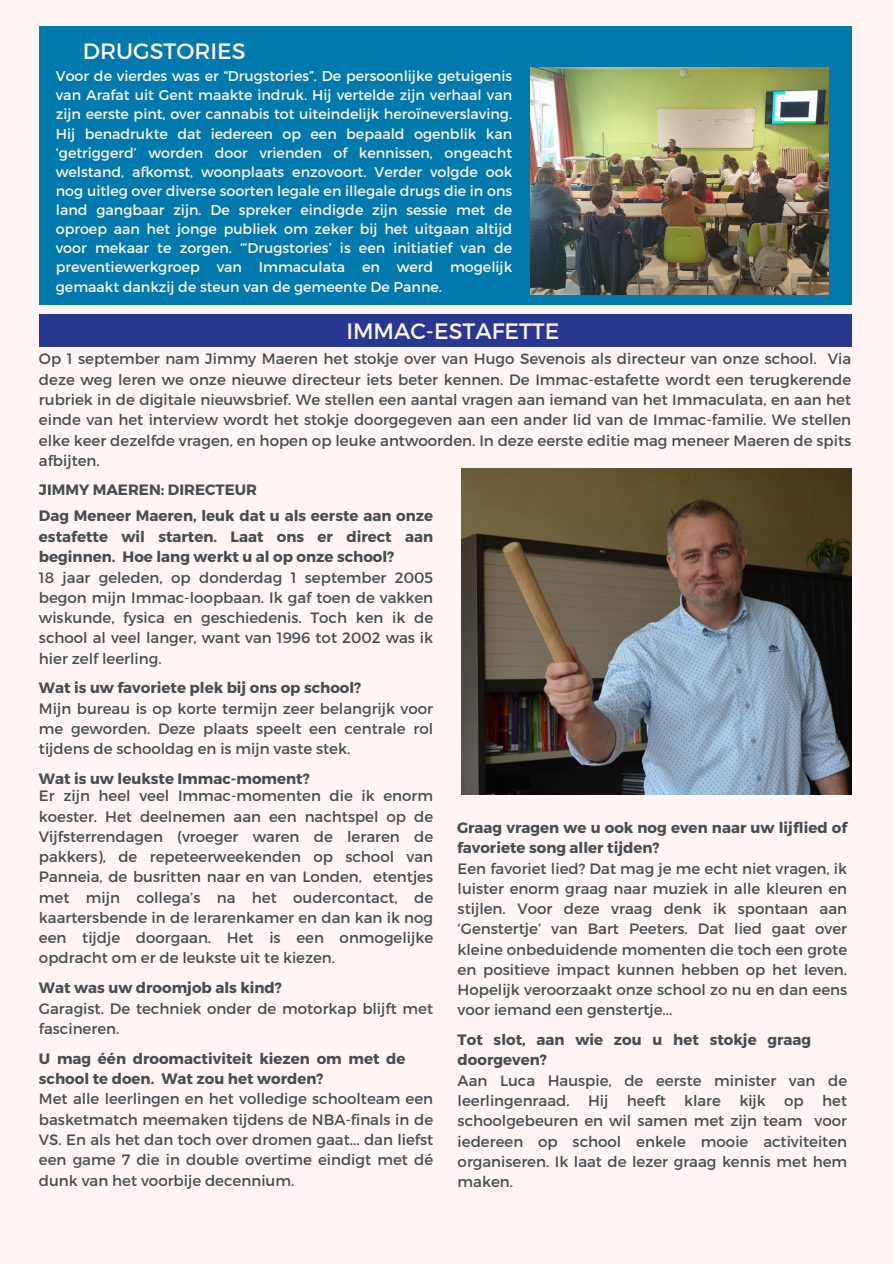
<style>
.page{position:relative;width:894px;height:1264px;background:#fff}
.page>*{position:absolute;margin:0;border:0;box-sizing:border-box;transform-origin:0 0}
.t1{font:22.2px "Montserrat";color:#fff5f5}
.t2{font:15px/20.2px "Montserrat";color:#464d50;text-align:justify}
.t3{font:700 15px/20.2px "Montserrat";color:#464d50}
.t4{font:14.25px/19.2px "Montserrat";color:#fff5f5;text-align:justify}
</style>
<div class="page">
<div style="left:0;top:0;width:893px;height:1263px;background:#fff5f5"></div>
<div style="left:39px;top:27px;width:812px;height:278px;background:#0079ad"></div>
<img style="left:530px;top:68px;width:298px;height:226px">
<div style="left:39px;top:314px;width:812px;height:32px;background:#283890"></div>
<img style="left:461px;top:469px;width:390px;height:325px">
<p class="t1" style="left:83px;top:37px;width:164px">DRUGSTORIES</p>
<p class="t4" style="left:56px;top:66px;width:457px">Voor de vierdes was er “Drugstories”. De persoonlijke getuigenis van Arafat uit Gent maakte indruk. Hij vertelde zijn verhaal van zijn eerste pint, over cannabis tot uiteindelijk heroïneverslaving.<br>Hij benadrukte dat iedereen op een bepaald ogenblik kan ‘getriggerd’ worden door vrienden of kennissen, ongeacht welstand, afkomst, woonplaats enzovoort. Verder volgde ook nog uitleg over diverse soorten legale en illegale drugs die in ons land gangbaar zijn. De spreker eindigde zijn sessie met de oproep aan het jonge publiek om zeker bij het uitgaan altijd voor mekaar te zorgen. “‘Drugstories’ is een initiatief van de preventiewerkgroep van Immaculata en werd mogelijk gemaakt dankzij de steun van de gemeente De Panne.</p>
<p class="t1" style="left:346px;top:316px;width:214px">IMMAC-ESTAFETTE</p>
<p class="t2" style="left:39px;top:348px;width:813px">Op 1 september nam Jimmy Maeren het stokje over van Hugo Sevenois als directeur van onze school. Via deze weg leren we onze nieuwe directeur iets beter kennen. De Immac-estafette wordt een terugkerende rubriek in de digitale nieuwsbrief. We stellen een aantal vragen aan iemand van het Immaculata, en aan het einde van het interview wordt het stokje doorgegeven aan een ander lid van de Immac-familie. We stellen elke keer dezelfde vragen, en hopen op leuke antwoorden. In deze eerste editie mag meneer Maeren de spits afbijten.</p>
<p class="t3" style="left:39px;top:479px;width:219px">JIMMY MAEREN: DIRECTEUR</p>
<p class="t3" style="left:39px;top:505px;width:395px;text-align:justify">Dag Meneer Maeren, leuk dat u als eerste aan onze estafette wil starten. Laat ons er direct aan beginnen. Hoe lang werkt u al op onze school?</p>
<p class="t2" style="left:39px;top:566px;width:395px">18 jaar geleden, op donderdag 1 september 2005 begon mijn Immac-loopbaan. Ik gaf toen de vakken wiskunde, fysica en geschiedenis. Toch ken ik de school al veel langer, want van 1996 tot 2002 was ik hier zelf leerling.</p>
<p class="t2" style="left:39px;top:697px;width:395px">Mijn bureau is op korte termijn zeer belangrijk voor me geworden. Deze plaats speelt een centrale rol tijdens de schooldag en is mijn vaste stek.</p>
<p class="t2" style="left:39px;top:785px;width:395px">Er zijn heel veel Immac-momenten die ik enorm koester. Het deelnemen aan een nachtspel op de Vijfsterrendagen (vroeger waren de leraren de pakkers), de repeteerweekenden op school van Panneia, de busritten naar en van Londen, etentjes met mijn collega’s na het oudercontact, de kaartersbende in de lerarenkamer en dan kan ik nog een tijdje doorgaan. Het is een onmogelijke opdracht om er de leukste uit te kiezen.</p>
<p class="t2" style="left:39px;top:997px;width:395px">Garagist. De techniek onder de motorkap blijft met fascineren.</p>
<p class="t3" style="left:39px;top:677px;width:324px">Wat is uw favoriete plek bij ons op school?</p>
<p class="t3" style="left:39px;top:767px;width:272px">Wat is uw leukste Immac-moment?</p>
<p class="t3" style="left:39px;top:976px;width:244px">Wat was uw droomjob als kind?</p>
<p class="t3" style="left:39px;top:1047px;width:368px">U mag één droomactiviteit kiezen om met de school te doen. Wat zou het worden?</p>
<p class="t2" style="left:39px;top:1088px;width:395px">Met alle leerlingen en het volledige schoolteam een basketmatch meemaken tijdens de NBA-finals in de VS. En als het dan toch over dromen gaat... dan liefst een game 7 die in double overtime eindigt met dé dunk van het voorbije decennium.</p>
<p class="t3" style="left:457px;top:816px;width:391px">Graag vragen we u ook nog even naar uw lijflied of favoriete song aller tijden?</p>
<p class="t2" style="left:457px;top:857px;width:391px">Een favoriet lied? Dat mag je me echt niet vragen, ik luister enorm graag naar muziek in alle kleuren en stijlen. Voor deze vraag denk ik spontaan aan ‘Genstertje’ van Bart Peeters. Dat lied gaat over kleine onbeduidende momenten die toch een grote en positieve impact kunnen hebben op het leven.<br>Hopelijk veroorzaakt onze school zo nu en dan eens voor iemand een genstertje...</p>
<p class="t3" style="left:457px;top:1028px;width:355px">Tot slot, aan wie zou u het stokje graag doorgeven?</p>
<p class="t2" style="left:457px;top:1069px;width:391px">Aan Luca Hauspie, de eerste minister van de leerlingenraad. Hij heeft klare kijk op het schoolgebeuren en wil samen met zijn team voor iedereen op school enkele mooie activiteiten organiseren. Ik laat de lezer graag kennis met hem maken.</p>
</div>
